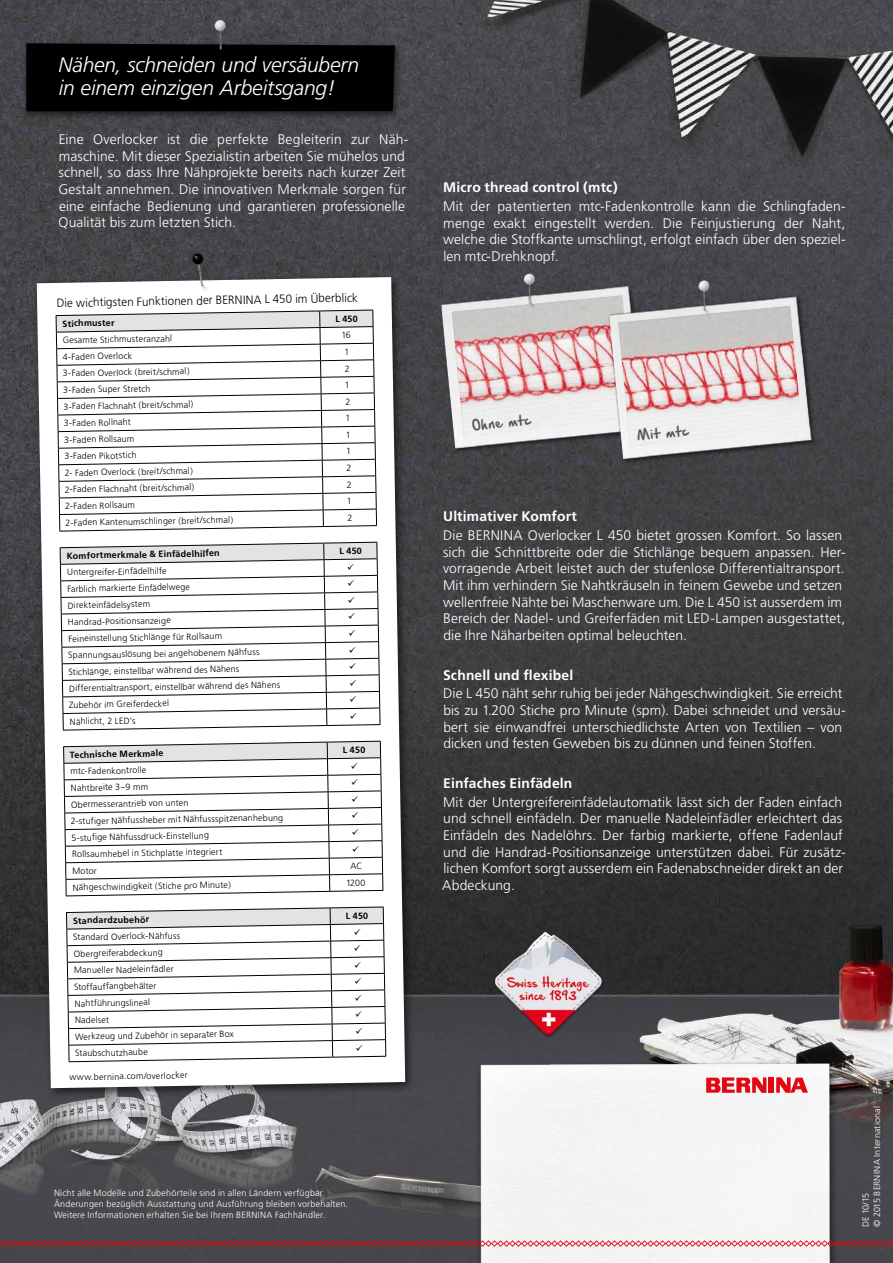
<style>
.page{position:relative;width:893px;height:1263px;background:#fff}
.page>*{position:absolute;margin:0;border:0;box-sizing:border-box;transform-origin:0 0}
.t1{font:italic 300 21px/23.2px "Frutiger LT Std";letter-spacing:-.01em;color:#fff}
.t2{font:300 13.8px/16.6px "Frutiger LT Std";letter-spacing:.005em;color:#fff}
.t3{font:700 13.8px "Frutiger LT Std";letter-spacing:.015em;color:#fff}
.t4{font:12.3px "Hand Of Sean Pro";color:#575756}
.t5{font:300 12px "Frutiger LT Std";color:#000}
.t6{font:300 9px "Frutiger LT Std";color:#000}
.t7{font:300 9px/11.2px "Frutiger LT Std";letter-spacing:.02em;color:#fff}
.t8{font:700 9px "Frutiger LT Std";color:#000}
</style>
<div class="page">
<img style="left:0;top:0;width:893px;height:1263px">
<img style="left:459px;top:1049px;width:389px;height:214px">
<svg style="left:0;top:1240px;width:893px;height:7px;background:#a65e65"></svg>
<div style="left:769px;top:1077px;width:5px;height:16px;background:#e30613"></div>
<svg style="left:706px;top:1077px;width:60px;height:16px"></svg>
<svg style="left:776px;top:1077px;width:33px;height:16px"></svg>
<img style="left:493px;top:929px;width:112px;height:108px">
<div style="left:32px;top:272px;width:384px;height:827px;background:#000;opacity:.61"></div>
<svg style="left:37px;top:277px;width:368px;height:811px"></svg>
<img style="left:156px;top:217px;width:93px;height:92px">
<img style="left:428px;top:273px;width:224px;height:184px">
<img style="left:595px;top:284px;width:239px;height:184px">
<svg style="left:450px;top:293px;width:354px;height:156px"></svg>
<img style="left:652px;top:253px;width:84px;height:95px">
<img style="left:477px;top:246px;width:84px;height:95px">
<svg style="left:56px;top:310px;width:327px;height:614px"></svg>
<svg style="left:60px;top:731px;width:270px;height:198px"></svg>
<div style="left:21px;top:39px;width:382px;height:82px;background:#000;opacity:.55"></div>
<div style="left:26px;top:43px;width:369px;height:68px;background:#000"></div>
<img style="left:168px;top:0;width:84px;height:88px">
<svg style="left:55px;top:309px;width:322px;height:223px"></svg>
<svg style="left:59px;top:542px;width:322px;height:189px"></svg>
<svg style="left:63px;top:740px;width:321px;height:156px"></svg>
<svg style="left:66px;top:906px;width:321px;height:156px"></svg>
<h1 class="t1" style="left:59px;top:53px;width:302px">Nähen, schneiden und versäubern in einem einzigen Arbeitsgang!</h1>
<p class="t2" style="left:58px;top:131px;width:351px">Eine Overlocker ist die perfekte Begleiterin zur Näh&shy;maschine. Mit dieser Spezialistin arbeiten Sie mühelos und schnell, so dass Ihre Nähprojekte bereits nach kurzer Zeit Gestalt annehmen. Die innovativen Merkmale sorgen für eine einfache Bedienung und garantieren professionelle Qualität bis zum letzten Stich.</p>
<p class="t5" style="left:57px;top:296px;width:303px;rotate:-1deg">Die wichtigsten Funktionen der BERNINA L 450 im Überblick</p>
<p class="t8" style="left:63px;top:318px;width:53px;rotate:-1deg">Stichmuster</p>
<p class="t8" style="left:335px;top:313px;width:24px;rotate:-1deg">L 450</p>
<p class="t6" style="left:63px;top:335px;width:111px;rotate:-1deg">Gesamte Stichmusteranzahl</p>
<p class="t6" style="left:63px;top:352px;width:71px;rotate:-1deg">4-Faden Overlock</p>
<p class="t6" style="left:63px;top:368px;width:128px;rotate:-1deg">3-Faden Overlock (breit/schmal)</p>
<p class="t6" style="left:63px;top:385px;width:89px;rotate:-1deg">3-Faden Super Stretch</p>
<p class="t6" style="left:63px;top:401px;width:131px;rotate:-1deg">3-Faden Flachnaht (breit/schmal)</p>
<p class="t6" style="left:64px;top:418px;width:69px;rotate:-1deg">3-Faden Rollnaht</p>
<p class="t6" style="left:64px;top:435px;width:72px;rotate:-1deg">3-Faden Rollsaum</p>
<p class="t6" style="left:64px;top:451px;width:74px;rotate:-1deg">3-Faden Pikotstich</p>
<p class="t6" style="left:65px;top:468px;width:130px;rotate:-1deg">2- Faden Overlock (breit/schmal)</p>
<p class="t6" style="left:65px;top:484px;width:131px;rotate:-1deg">2-Faden Flachnaht (breit/schmal)</p>
<p class="t6" style="left:65px;top:501px;width:71px;rotate:-1deg">2-Faden Rollsaum</p>
<p class="t6" style="left:65px;top:517px;width:169px;rotate:-1deg">2-Faden Kantenumschlinger (breit/schmal)</p>
<p class="t8" style="left:67px;top:550px;width:154px;rotate:-1deg">Komfortmerkmale &amp; Einfädelhilfen</p>
<p class="t8" style="left:339px;top:546px;width:24px;rotate:-1deg">L 450</p>
<p class="t6" style="left:67px;top:567px;width:101px;rotate:-1deg">Untergreifer-Einfädelhilfe</p>
<p class="t6" style="left:67px;top:584px;width:124px;rotate:-1deg">Farblich markierte Einfädelwege</p>
<p class="t6" style="left:68px;top:600px;width:84px;rotate:-1deg">Direkteinfädelsystem</p>
<p class="t6" style="left:68px;top:617px;width:104px;rotate:-1deg">Handrad-Positionsanzeige</p>
<p class="t6" style="left:68px;top:633px;width:155px;rotate:-1deg">Feineinstellung Stichlänge für Rollsaum</p>
<p class="t6" style="left:68px;top:650px;width:193px;rotate:-1deg">Spannungsauslösung bei angehobenem Nähfuss</p>
<p class="t6" style="left:68px;top:667px;width:172px;rotate:-1deg">Stichlänge, einstellbar während des Nähens</p>
<p class="t6" style="left:69px;top:683px;width:213px;rotate:-1deg">Differentialtransport, einstellbar während des Nähens</p>
<p class="t6" style="left:69px;top:700px;width:102px;rotate:-1deg">Zubehör im Greiferdeckel</p>
<p class="t6" style="left:70px;top:716px;width:67px;rotate:-1deg">Nählicht, 2 LED’s</p>
<p class="t8" style="left:70px;top:749px;width:95px;rotate:-1deg">Technische Merkmale</p>
<p class="t8" style="left:343px;top:745px;width:24px;rotate:-1deg">L 450</p>
<p class="t6" style="left:70px;top:766px;width:77px;rotate:-1deg">mtc-Fadenkontrolle</p>
<p class="t6" style="left:71px;top:783px;width:79px;rotate:-1deg">Nahtbreite 3–9 mm</p>
<p class="t6" style="left:71px;top:799px;width:119px;rotate:-1deg">Obermesserantrieb von unten</p>
<p class="t6" style="left:71px;top:816px;width:214px;rotate:-1deg">2-stufiger Nähfussheber mit Nähfussspitzenanhebung</p>
<p class="t6" style="left:71px;top:832px;width:139px;rotate:-1deg">5-stufige Nähfussdruck-Einstellung</p>
<p class="t6" style="left:72px;top:849px;width:152px;rotate:-1deg">Rollsaumhebel in Stichplatte integriert</p>
<p class="t6" style="left:72px;top:866px;width:26px;rotate:-1deg">Motor</p>
<p class="t6" style="left:73px;top:882px;width:160px;rotate:-1deg">Nähgeschwindigkeit (Stiche pro Minute)</p>
<p class="t6" style="left:346px;top:877px;width:21px;rotate:-1deg">1200</p>
<p class="t8" style="left:73px;top:915px;width:78px;rotate:-1deg">Standardzubehör</p>
<p class="t8" style="left:346px;top:910px;width:24px;rotate:-1deg">L 450</p>
<p class="t6" style="left:73px;top:932px;width:109px;rotate:-1deg">Standard Overlock-Nähfuss</p>
<p class="t6" style="left:74px;top:949px;width:91px;rotate:-1deg">Obergreiferabdeckung</p>
<p class="t6" style="left:74px;top:965px;width:101px;rotate:-1deg">Manueller Nadeleinfädler</p>
<p class="t6" style="left:74px;top:982px;width:84px;rotate:-1deg">Stoffauffangbehälter</p>
<p class="t6" style="left:75px;top:998px;width:77px;rotate:-1deg">Nahtführungslineal</p>
<p class="t6" style="left:75px;top:1015px;width:36px;rotate:-1deg">Nadelset</p>
<p class="t6" style="left:75px;top:1031px;width:160px;rotate:-1deg">Werkzeug und Zubehör in separater Box</p>
<p class="t6" style="left:75px;top:1048px;width:74px;rotate:-1deg">Staubschutzhaube</p>
<p class="t6" style="left:69px;top:1072px;width:120px;rotate:-1deg">www.bernina.com/overlocker</p>
<p class="t7" style="left:54px;top:1187px;width:295px">Nicht alle Modelle und Zubehörteile sind in allen Ländern verfügbar.<br>Änderungen bezüglich Ausstattung und Ausführung bleiben vorbehalten.<br>Weitere Informationen erhalten Sie bei Ihrem BERNINA Fachhändler.</p>
<p class="t3" style="left:443px;top:179px;width:176px">Micro thread control (mtc)</p>
<p class="t2" style="left:443px;top:198px;width:404px;text-align:justify">Mit der patentierten mtc-Fadenkontrolle kann die Schlingfaden&shy;menge exakt eingestellt werden. Die Feinjustierung der Naht, welche die Stoffkante umschlingt, erfolgt einfach über den speziel&shy;len mtc-Drehknopf.</p>
<p class="t4" style="left:471px;top:419px;width:60px;rotate:-6deg">Ohne mtc</p>
<p class="t4" style="left:637px;top:429px;width:52px;rotate:-6deg">Mit mtc</p>
<p class="t3" style="left:443px;top:508px;width:135px">Ultimativer Komfort</p>
<p class="t2" style="left:443px;top:527px;width:404px">Die BERNINA Overlocker L 450 bietet grossen Komfort. So lassen sich die Schnittbreite oder die Stichlänge bequem anpassen. Her&shy;vorragende Arbeit leistet auch der stufenlose Differentialtransport.<br>Mit ihm verhindern Sie Nahtkräuseln in feinem Gewebe und setzen wellenfreie Nähte bei Maschenware um. Die L 450 ist ausserdem im Bereich der Nadel- und Greiferfäden mit LED-Lampen ausgestattet, die Ihre Näharbeiten optimal beleuchten.</p>
<p class="t3" style="left:443px;top:667px;width:132px">Schnell und flexibel</p>
<p class="t2" style="left:443px;top:685px;width:404px">Die L 450 näht sehr ruhig bei jeder Nähgeschwindigkeit. Sie erreicht bis zu 1.200 Stiche pro Minute (spm). Dabei schneidet und versäu&shy;bert sie einwandfrei unterschiedlichste Arten von Textilien – von dicken und festen Geweben bis zu dünnen und feinen Stoffen.</p>
<p class="t3" style="left:443px;top:775px;width:131px">Einfaches Einfädeln</p>
<p class="t2" style="left:442px;top:794px;width:404px">Mit der Untergreifereinfädelautomatik lässt sich der Faden einfach und schnell einfädeln. Der manuelle Nadeleinfädler erleichtert das Einfädeln des Nadelöhrs. Der farbig markierte, offene Fadenlauf und die Handrad-Positionsanzeige unterstützen dabei. Für zusätz&shy;lichen Komfort sorgt ausserdem ein Fadenabschneider direkt an der Abdeckung.</p>
<p class="t7" style="left:860px;top:1227px;width:123px;rotate:-90deg">DE 10/15<br>© 2015 BERNINA International</p>
</div>
